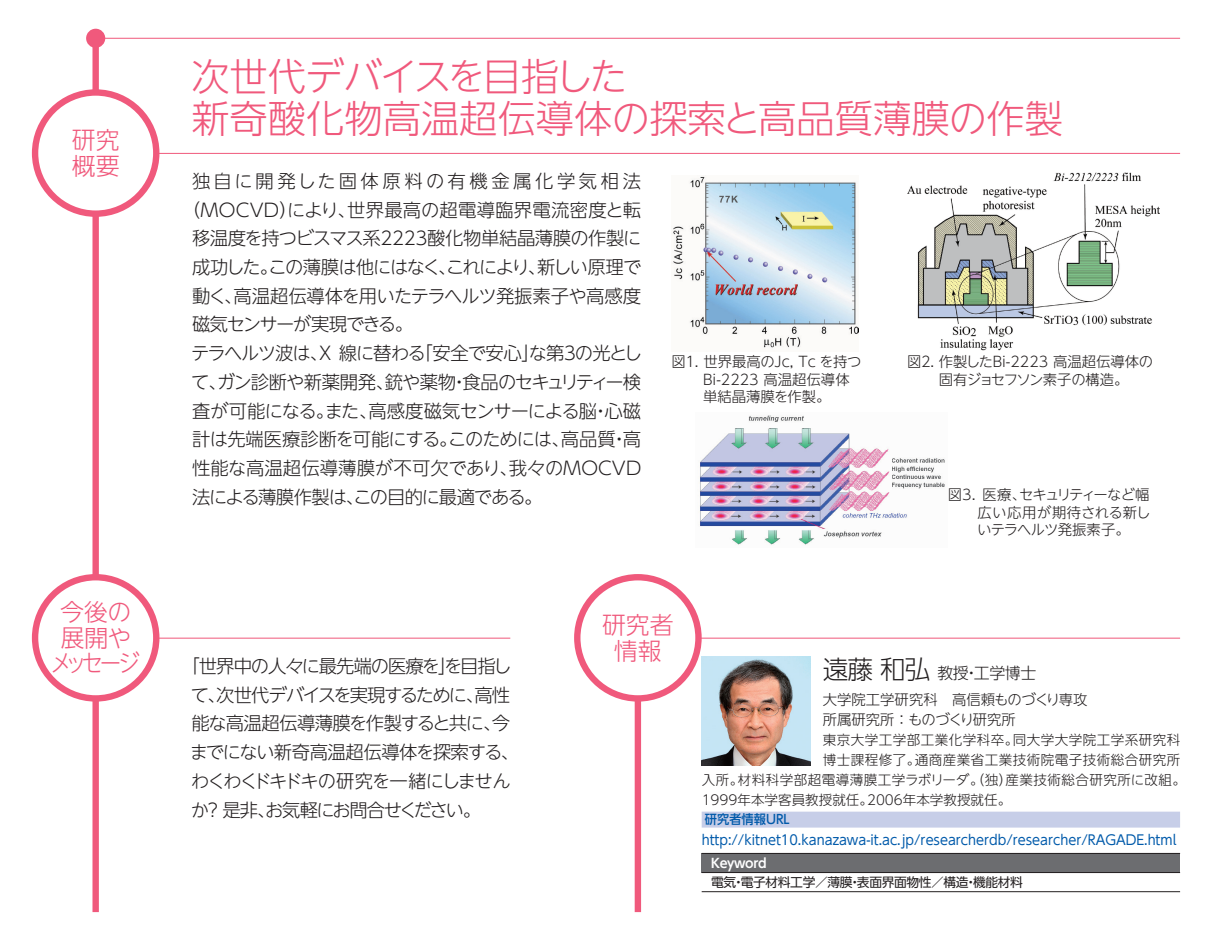
<style>
.page{position:relative;width:1212px;height:944px;background:#fff}
.page>*{position:absolute;margin:0;border:0;box-sizing:border-box;transform-origin:0 0}
.t1{font:300 38.25px/41.4px "UD Shin Go NT Pr 6 N";color:#f0597c}
.t2{font:300 25.43px "UD Shin Go NT Pr 6 N";color:#231f20}
.t3{font:300 23.85px/25.4px "UD Shin Go NT Pr 6 N";letter-spacing:-.09em;color:#f0597c;text-align:center}
.t4{font:300 23.85px/25.4px "UD Shin Go NT Pr 6 N";color:#f0597c;text-align:center}
.t5{font:300 18.22px/28.8px "UD Shin Go NT Pr 6 N";letter-spacing:-.045em;color:#231f20}
.t6{font:300 18.22px/28.8px "UD Shin Go NT Pr 6 N";letter-spacing:-.065em;color:#231f20}
.t7{font:300 18.22px/28.8px "UD Shin Go NT Pr 6 N";letter-spacing:.135em;color:#231f20;text-align:right}
.t8{font:300 18.22px/28.8px "UD Shin Go NT Pr 6 N";letter-spacing:-.08em;color:#231f20}
.t9{font:300 18.22px/28.8px "UD Shin Go NT Pr 6 N";letter-spacing:.005em;color:#231f20}
.t10{font:300 18.22px "UD Shin Go NT Pr 6 N";letter-spacing:-.095em;color:#231f20}
.t11{font:300 18.22px "UD Shin Go NT Pr 6 N";letter-spacing:-.025em;color:#231f20}
.t12{font:300 18.22px "UD Shin Go NT Pr 6 N";letter-spacing:-.075em;color:#231f20}
.t13{font:300 18.22px "UD Shin Go NT Pr 6 N";letter-spacing:-.02em;color:#231f20}
.t14{font:300 18.22px "UD Shin Go NT Pr 6 N";letter-spacing:.015em;color:#231f20}
.t15{font:300 15.97px "UD Shin Go NT Pr 6 N";letter-spacing:-.03em;color:#231f20}
.t16{font:300 14.4px/17.6px "UD Shin Go NT Pr 6 N";color:#231f20}
.t17{font:300 14.4px/17.6px "UD Shin Go NT Pr 6 N";letter-spacing:-.04em;color:#231f20}
.t18{font:300 14.4px "UD Shin Go NT Pr 6 N";letter-spacing:-.12em;color:#231f20}
.t19{font:300 13.5px/20px "UD Shin Go NT Pr 6 N";letter-spacing:.03em;color:#231f20}
.t20{font:13.5px "UD Shin Go NT Pr 6 N";color:#015aaa;scale:.95 1}
.t21{font:300 13.5px "UD Shin Go NT Pr 6 N";color:#231f20}
.t22{font:12.83px "UD Shin Go NT Pr 6 N";letter-spacing:-.03em;color:#231f20}
.t23{font:500 12.83px "UD Shin Go NT Pr 6 N";color:#015aaa;scale:.96 1}
.t24{font:700 12.83px "UD Shin Go NT Pr 6 N De";letter-spacing:-.03em;color:#fff}
</style>
<div class="page">
<div style="left:92px;top:32px;width:7px;height:880px;background:#f0597c"></div>
<hr style="left:96px;top:38px;width:1084px;height:1px;background:#f0597c">
<div style="left:86px;top:29px;width:19px;height:19px;background:#f0597c;border-radius:50%"></div>
<hr style="left:96px;top:638px;width:414px;height:1px;background:#f0597c">
<hr style="left:638px;top:638px;width:542px;height:1px;background:#f0597c">
<div style="left:635px;top:600px;width:6px;height:312px;background:#f0597c"></div>
<div style="left:35px;top:577px;width:121px;height:121px;background:#fff;border-radius:50%"></div>
<div style="left:32px;top:574px;width:127px;height:128px;border:6px solid #f0597c;border-radius:50%"></div>
<div style="left:577px;top:577px;width:121px;height:121px;background:#fff;border-radius:50%"></div>
<div style="left:574px;top:574px;width:128px;height:128px;border:6px solid #f0597c;border-radius:50%"></div>
<hr style="left:96px;top:153px;width:1084px;height:1px;background:#f0597c">
<div style="left:35px;top:92px;width:121px;height:122px;background:#fff;border-radius:50%"></div>
<div style="left:32px;top:89px;width:127px;height:128px;border:6px solid #f0597c;border-radius:50%"></div>
<img style="left:672px;top:176px;width:187px;height:172px">
<img style="left:907px;top:172px;width:252px;height:179px">
<img style="left:700px;top:415px;width:245px;height:130px">
<div style="left:702px;top:812px;width:478px;height:16px;background:#c7cee8"></div>
<div style="left:702px;top:853px;width:478px;height:20px;background:#6c6d70"></div>
<hr style="left:702px;top:853px;width:478px;height:1px;background:#231f20">
<hr style="left:702px;top:872px;width:478px;height:1px;background:#231f20">
<hr style="left:702px;top:891px;width:478px;height:1px;background:#231f20">
<img style="left:702px;top:657px;width:108px;height:108px">
<h3 class="t4" style="left:72px;top:127px;width:49px;text-align:left">研究概要</h3>
<h3 class="t3" style="left:50px;top:599px;width:91px">今後の展開やメッセージ</h3>
<h1 class="t1" style="left:191px;top:54px;width:873px">次世代デバイスを目指した<br>新奇酸化物高温超伝導体の探索と高品質薄膜の作製</h1>
<p class="t7" style="left:192px;top:166px;width:451px">独自に開発した固体原料の有機金属化学気相法世界最高の超電導臨界電流密度と転</p>
<p class="t5" style="left:192px;top:195px;width:451px;text-indent:87px">）<br>移温度を持つビスマス系2223酸化物単結晶薄膜の作製に成功したこの薄膜は他にはなくこれにより新しい原理で</p>
<p class="t14" style="left:182px;top:195px;width:175px">（MOCVD により、</p>
<p class="t5" style="left:192px;top:252px;width:451px;text-indent:68px">。<br>動く高温超伝導体を用いたテラヘルツ発振素子や高感度</p>
<p class="t5" style="left:438px;top:252px;width:20px">、</p>
<p class="t5" style="left:528px;top:252px;width:20px">、</p>
<p class="t8" style="left:192px;top:281px;width:223px;text-indent:32px">、<br>磁気センサーが実現できる。</p>
<p class="t11" style="left:415px;top:338px;width:151px">「安全で安心な第</p>
<p class="t6" style="left:385px;top:338px;width:258px;text-indent:-193px">テラヘルツ波は X、線に替わる<br>銃や薬物食品のセキュリティー検</p>
<p class="t5" style="left:522px;top:338px;width:20px">」</p>
<p class="t5" style="left:575px;top:338px;width:69px">の光とし</p>
<p class="t5" style="left:561px;top:338px;width:20px">３</p>
<p class="t13" style="left:191px;top:367px;width:204px">てガン診断や新薬開発、</p>
<p class="t5" style="left:450px;top:367px;width:20px">・</p>
<p class="t5" style="left:209px;top:367px;width:20px">、</p>
<p class="t11" style="left:192px;top:396px;width:187px">査が可能になるまた、</p>
<p class="t5" style="left:368px;top:396px;width:274px">高感度磁気センサーによる脳心磁</p>
<p class="t5" style="left:591px;top:396px;width:20px">・</p>
<p class="t5" style="left:316px;top:396px;width:20px">。</p>
<p class="t5" style="left:561px;top:424px;width:82px">高品質高</p>
<p class="t5" style="left:192px;top:424px;width:379px">計は先端医療診断を可能にするこのためには、</p>
<p class="t5" style="left:610px;top:424px;width:20px">・</p>
<p class="t9" style="left:192px;top:424px;width:451px;text-indent:247px">。<br>性能な高温超伝導薄膜が不可欠であり我々のMOCVD</p>
<p class="t6" style="left:192px;top:453px;width:352px;text-indent:307px">、<br>法による薄膜作製はこの目的に最適である。</p>
<p class="t5" style="left:346px;top:482px;width:20px">、</p>
<p class="t16" style="left:672px;top:352px;width:180px">図<br>　　 Bi-2223 高温超伝導体　　単結晶薄膜を作製。</p>
<p class="t16" style="left:919px;top:352px;width:236px">２. 作製したBi-2223 高温超伝導体の</p>
<p class="t16" style="left:683px;top:352px;width:180px">１. 世界最高のJc, Tc を持つ</p>
<p class="t17" style="left:907px;top:352px;width:223px">図<br>　　固有ジョセフソン素子の構造。</p>
<p class="t18" style="left:1019px;top:483px;width:132px">セキュリティーなど幅</p>
<p class="t16" style="left:982px;top:486px;width:45px">医療、</p>
<p class="t16" style="left:977px;top:486px;width:175px;text-indent:-29px">図3．<br>広い応用が期待される新しいテラヘルツ発振素子。</p>
<p class="t6" style="left:181px;top:651px;width:332px">「世界中の人々に最先端の医療をを目指し</p>
<p class="t8" style="left:191px;top:651px;width:321px;text-indent:247px">」<br>て次世代デバイスを実現するために高性</p>
<p class="t5" style="left:207px;top:680px;width:20px">、</p>
<p class="t6" style="left:191px;top:708px;width:320px">能な高温超伝導薄膜を作製すると共に今、</p>
<p class="t5" style="left:190px;top:737px;width:331px">までにない新奇高温超伝導体を探索する、</p>
<p class="t10" style="left:191px;top:766px;width:321px">わくわくドキドキの研究を一緒にしません</p>
<p class="t12" style="left:204px;top:795px;width:279px">？是非お気軽にお問合せください。</p>
<p class="t5" style="left:466px;top:680px;width:20px">、</p>
<p class="t5" style="left:191px;top:795px;width:20px">か</p>
<p class="t5" style="left:257px;top:795px;width:20px">、</p>
<h3 class="t4" style="left:602px;top:612px;width:73px">研究者情報</h3>
<h2 class="t2" style="left:823px;top:649px;width:109px">遠藤和弘</h2>
<p class="t16" style="left:823px;top:688px;width:266px;line-height:20.7px">大学院工学研究科　高信頼ものづくり専攻所属研究所：ものづくり研究所</p>
<p class="t19" style="left:1013px;top:730px;width:169px">同大学大学院工学系研究科</p>
<p class="t15" style="left:937px;top:660px;width:100px">教授工学博士</p>
<p class="t15" style="left:963px;top:660px;width:17px">・</p>
<p class="t19" style="left:915px;top:730px;width:267px;text-indent:-92px">東京大学工学部工業化学科卒。<br>通商産業省工業技術院電子技術総合研究所</p>
<p class="t19" style="left:823px;top:750px;width:99px">博士課程修了。</p>
<p class="t19" style="left:738px;top:770px;width:276px">材料科学部超電導薄膜工学ラボリーダ。（独）</p>
<p class="t19" style="left:1005px;top:770px;width:182px">産業技術総合研究所に改組。</p>
<p class="t19" style="left:702px;top:770px;width:43px">入所。</p>
<p class="t21" style="left:702px;top:789px;width:173px">1999年本学客員教授就任。</p>
<p class="t23" style="left:705px;top:809px;width:90px">研究者情報URL</p>
<p class="t20" style="left:702px;top:829px;width:501px">http://kitnet10.kanazawa i t- .ac.jp/researcherdb/researcher/RAGADE.html</p>
<p class="t24" style="left:711px;top:852px;width:57px">Keyword</p>
<p class="t22" style="left:711px;top:872px;width:313px">電気電子材料工学／薄膜表面界面物性／構造機能材料</p>
<p class="t21" style="left:867px;top:789px;width:146px">2006年本学教授就任。</p>
<p class="t22" style="left:732px;top:872px;width:14px">・</p>
<p class="t22" style="left:848px;top:872px;width:14px">・</p>
<p class="t22" style="left:964px;top:872px;width:14px">・</p>
</div>
